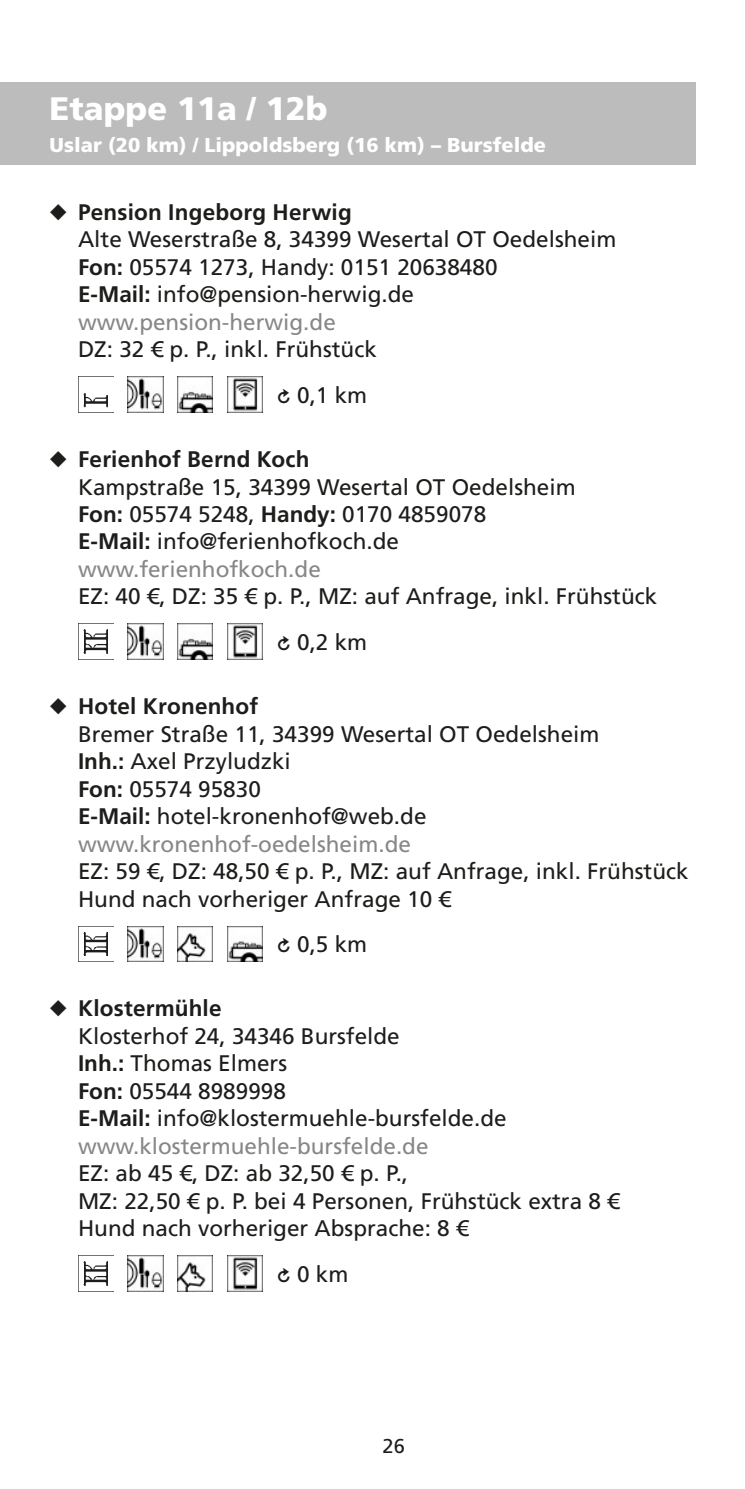
<style>
.page{position:relative;width:745px;height:1489px;background:#fff}
.page>*{position:absolute;margin:0;border:0;box-sizing:border-box;transform-origin:0 0}
.t1{font:900 32.5px "Frutiger LT Com";color:#fff}
.t2{font:22.5px/27.5px "Frutiger LT Com";color:#1d1d1b}
.t3{font:900 20px "Frutiger LT Com";color:#fff}
.t4{font:20px "Frutiger LT Com";color:#1d1d1b}
.s1{font-weight:700}
.s2{color:#878787}
.s3{font-family:"Modern Pictograms"}
</style>
<div class="page">
<div style="left:0;top:82px;width:694px;height:83px;background:#bcbcbc"></div>
<img style="left:78px;top:376px;width:35px;height:36px">
<img style="left:128px;top:376px;width:35px;height:36px">
<img style="left:177px;top:376px;width:36px;height:36px">
<img style="left:227px;top:376px;width:35px;height:36px">
<img style="left:78px;top:624px;width:30px;height:35px">
<img style="left:128px;top:624px;width:35px;height:35px">
<img style="left:177px;top:624px;width:36px;height:35px">
<img style="left:227px;top:624px;width:35px;height:35px">
<img style="left:78px;top:926px;width:35px;height:35px">
<img style="left:128px;top:926px;width:35px;height:35px">
<img style="left:177px;top:926px;width:36px;height:35px">
<img style="left:227px;top:926px;width:35px;height:35px">
<img style="left:78px;top:1255px;width:35px;height:36px">
<img style="left:128px;top:1255px;width:35px;height:36px">
<img style="left:177px;top:1255px;width:36px;height:36px">
<img style="left:227px;top:1255px;width:35px;height:36px">
<h1 class="t1" style="left:50px;top:89px;width:279px">Etappe 11a / 12b</h1>
<p class="t3" style="left:50px;top:133px;width:497px">Uslar (20 km) / Lippoldsberg (16 km) – Bursfelde</p>
<p class="t2" style="left:78px;top:198px;width:539px;text-indent:-28px">◆ <span class="s1">Pension Ingeborg Herwig<br></span>Alte Weserstraße 8, 34399 Wesertal OT Oedelsheim <span class="s1">Fon:</span> 05574 1273, Handy: 0151 20638480<br><span class="s1">E-Mail:</span> info@pension-herwig.de <span class="s2">www.pension-herwig.de</span></p>
<p class="t2" style="left:78px;top:335px;width:300px">DZ: 32 € p. P., inkl. Frühstück</p>
<p class="t2" style="left:276px;top:381px;width:92px"><span class="s3">R</span> 0,1 km</p>
<p class="t2" style="left:78px;top:445px;width:499px;text-indent:-28px">◆ <span class="s1">Ferienhof Bernd Koch<br></span>Kampstraße 15, 34399 Wesertal OT Oedelsheim<br><span class="s1">Fon:</span> 05574 5248, <span class="s1">Handy:</span> 0170 4859078<br><span class="s1">E-Mail:</span> info@ferienhofkoch.de <span class="s2">www.ferienhofkoch.de</span></p>
<p class="t2" style="left:78px;top:583px;width:580px">EZ: 40 €, DZ: 35 € p. P., MZ: auf Anfrage, inkl. Frühstück</p>
<p class="t2" style="left:276px;top:628px;width:92px"><span class="s3">R</span> 0,2 km</p>
<p class="t2" style="left:78px;top:692px;width:522px;text-indent:-28px">◆ <span class="s1">Hotel Kronenhof<br></span>Bremer Straße 11, 34399 Wesertal OT Oedelsheim<br><span class="s1">Inh.:</span> Axel Przyludzki<br><span class="s1">Fon:</span> 05574 95830<br><span class="s1">E-Mail:</span> hotel-kronenhof@web.de <span class="s2">www.kronenhof-oedelsheim.de</span></p>
<p class="t2" style="left:78px;top:857px;width:611px">EZ: 59 €, DZ: 48,50 € p. P., MZ: auf Anfrage, inkl. Frühstück<br>Hund nach vorheriger Anfrage 10 €</p>
<p class="t2" style="left:276px;top:930px;width:92px"><span class="s3">R</span> 0,5 km</p>
<p class="t2" style="left:78px;top:994px;width:430px;text-indent:-28px">◆ <span class="s1">Klostermühle<br></span>Klosterhof 24, 34346 Bursfelde<br><span class="s1">Inh.:</span> Thomas Elmers<br><span class="s1">Fon:</span> 05544 8989998<br><span class="s1">E-Mail:</span> info@klostermuehle-bursfelde.de <span class="s2">www.klostermuehle-bursfelde.de</span></p>
<p class="t2" style="left:78px;top:1159px;width:543px">EZ: ab 45 €, DZ: ab 32,50 € p. P.,<br>MZ: 22,50 € p. P. bei 4 Personen, Frühstück extra 8 €<br>Hund nach vorheriger Absprache: 8 €</p>
<p class="t2" style="left:276px;top:1260px;width:73px"><span class="s3">R</span> 0 km</p>
<p class="t4" style="left:382px;top:1434px;width:24px">26</p>
</div>
